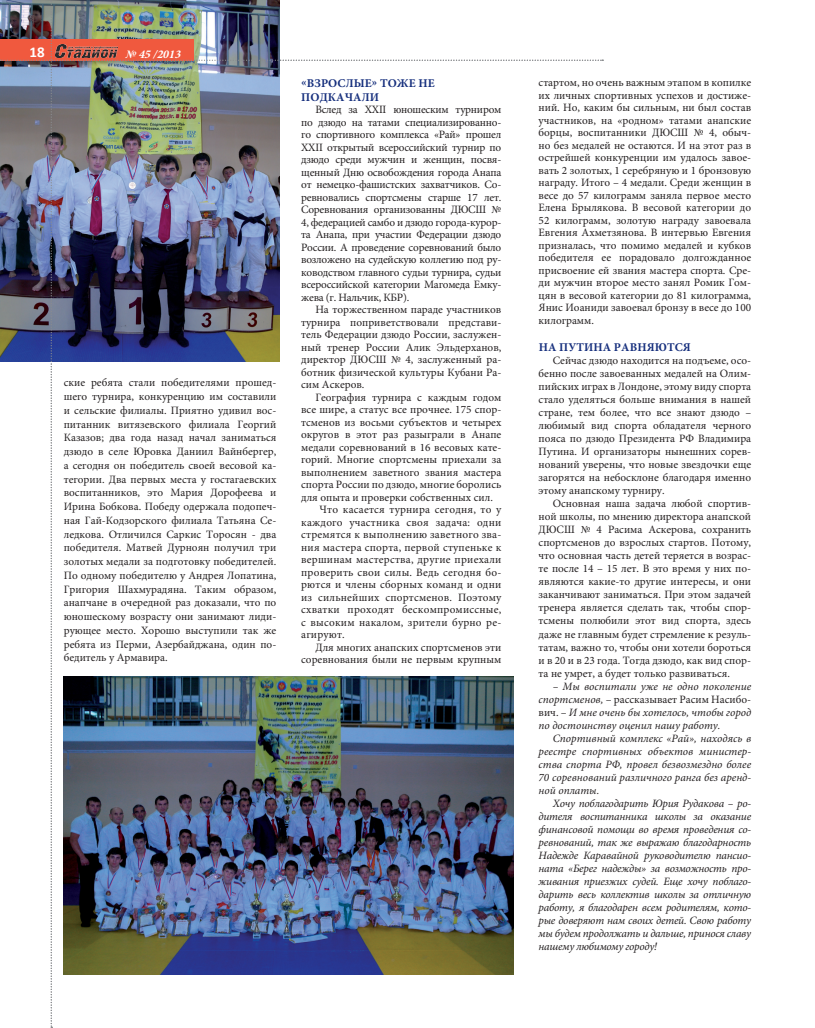
<style>
.page{position:relative;width:815px;height:1028px;background:#fff}
.page>*{position:absolute;margin:0;border:0;box-sizing:border-box;transform-origin:0 0}
.t1{font:700 15px "Calibri";color:#fff}
.t2{font:700 11.88px/13.8px "Minion Pro";letter-spacing:.01em;color:#162f7d}
.t3{font:italic 700 11.88px "Minion Pro";color:#fff}
.t4{font:11.25px/12.5px "Minion Pro";color:#231f20;text-align:justify}
.t5{font:italic 11.25px/13px "Minion Pro";color:#231f20;text-align:justify}
.t6{font:11.25px "Minion Pro";letter-spacing:.02em;color:#231f20}
.s1{font-style:normal}
</style>
<div class="page">
<img style="left:0;top:0;width:603px;height:1028px">
<h1 class="t1" style="left:30px;top:43px;width:17px">18</h1>
<p class="t3" style="left:125px;top:46px;width:61px">№ 45/2013</p>
<p class="t4" style="left:64px;top:376px;width:214px;line-height:13.8px">ские ребята стали победителями прошед&shy;шего турнира, конкуренцию им составили и сельские филиалы. Приятно удивил вос&shy;питанник витязевского филиала Георгий Казазов; два года назад начал заниматься дзюдо в селе Юровка Даниил Вайнбергер, а сегодня он победитель своей весовой ка&shy;тегории. Два первых места у гостагаевских воспитанников, это Мария Дорофеева и Ирина Бобкова. Победу одержала подопеч&shy;ная Гай-Кодзорского филиала Татьяна Се&shy;ледкова. Отличился Саркис Торосян - два победителя. Матвей Дурноян получил три золотых медали за подготовку победителей.<br>По одному победителю у Андрея Лопатина, Григория Шахмурадяна. Таким образом, анапчане в очередной раз доказали, что по юношескому возрасту они занимают лиди&shy;рующее место. Хорошо выступили так же ребята из Перми, Азербайджана, один по&shy;бедитель у Армавира.</p>
<p class="t2" style="left:301px;top:76px;width:135px">«Взрослые» тоже не подкачали</p>
<p class="t4" style="left:301px;top:103px;width:202px;text-indent:14px">Вслед за XXII юношеским турниром по дзюдо на татами специализированно&shy;го спортивного комплекса «Рай» прошел XXII открытый всероссийский турнир по дзюдо среди мужчин и женщин, посвя&shy;щенный Дню освобождения города Анапа от немецко-фашистских захватчиков. Со&shy;ревновались спортсмены старше 17 лет.<br>Соревнования организованны ДЮСШ № 4, федерацией самбо и дзюдо города-курор&shy;та Анапа, при участии Федерации дзюдо России. А проведение соревнований было возложено на судейскую коллегию под ру&shy;ководством главного судьи турнира, судьи всероссийской категории Магомеда Емку&shy;жева (г. Нальчик, КБР).</p>
<p class="t4" style="left:301px;top:303px;width:202px;text-indent:14px">На торжественном параде участников турнира поприветствовали представи&shy;тель Федерации дзюдо России, заслужен&shy;ный тренер России Алик Эльдерханов, директор ДЮСШ № 4, заслуженный ра&shy;ботник физической культуры Кубани Ра&shy;сим Аскеров.</p>
<p class="t4" style="left:315px;top:391px;width:188px">География турнира с каждым годом</p>
<p class="t4" style="left:301px;top:403px;width:202px">все шире, а статус все прочнее. 175 спор-</p>
<p class="t4" style="left:301px;top:416px;width:202px">тсменов из восьми субъектов и четырех</p>
<p class="t4" style="left:301px;top:428px;width:202px">округов в этот раз разыграли в Анапе</p>
<p class="t4" style="left:301px;top:441px;width:202px">медали соревнований в 16 весовых кате-</p>
<p class="t4" style="left:301px;top:453px;width:202px">горий. Многие спортсмены приехали за</p>
<p class="t4" style="left:301px;top:466px;width:202px">выполнением заветного звания мастера</p>
<p class="t4" style="left:301px;top:478px;width:202px">спорта России по дзюдо, многие боролись</p>
<p class="t4" style="left:301px;top:491px;width:193px">для опыта и проверки собственных сил.</p>
<p class="t6" style="left:320px;top:502px;width:183px">Что касается турнира сегодня, то у</p>
<p class="t6" style="left:301px;top:514px;width:202px">каждого участника своя задача: одни</p>
<p class="t6" style="left:301px;top:527px;width:202px">стремятся к выполнению заветного зва-</p>
<p class="t6" style="left:301px;top:539px;width:202px">ния мастера спорта, первой ступеньке к</p>
<p class="t6" style="left:301px;top:552px;width:202px">вершинам мастерства, другие приехали</p>
<p class="t6" style="left:301px;top:564px;width:202px">проверить свои силы. Ведь сегодня бо-</p>
<p class="t6" style="left:301px;top:577px;width:202px">рются и члены сборных команд и одни</p>
<p class="t6" style="left:301px;top:589px;width:202px">из сильнейших спортсменов. Поэтому</p>
<p class="t6" style="left:301px;top:602px;width:202px">схватки проходят бескомпромиссные,</p>
<p class="t6" style="left:301px;top:614px;width:202px">с высоким накалом, зрители бурно ре-</p>
<p class="t6" style="left:301px;top:627px;width:45px">агируют.</p>
<p class="t4" style="left:315px;top:641px;width:188px">Для многих анапских спортсменов эти</p>
<p class="t4" style="left:301px;top:653px;width:202px">соревнования были не первым крупным</p>
<p class="t4" style="left:539px;top:76px;width:214px">стартом, но очень важным этапом в копилке их личных спортивных успехов и достиже&shy;ний. Но, каким бы сильным, ни был состав участников, на «родном» татами анапские борцы, воспитанники ДЮСШ № 4, обыч&shy;но без медалей не остаются. И на этот раз в острейшей конкуренции им удалось завое&shy;вать 2 золотых, 1 серебряную и 1 бронзовую награду. Итого – 4 медали. Среди женщин в весе до 57 килограмм заняла первое место Елена Брылякова. В весовой категории до 52 килограмм, золотую награду завоевала Евгения Ахметзянова. В интервью Евгения призналась, что помимо медалей и кубков победителя ее порадовало долгожданное присвоение ей звания мастера спорта. Сре&shy;ди мужчин второе место занял Ромик Гом&shy;цян в весовой категории до 81 килограмма, Янис Иоаниди завоевал бронзу в весе до 100 килограмм.</p>
<p class="t2" style="left:539px;top:340px;width:154px">На Путина равняются</p>
<p class="t4" style="left:539px;top:354px;width:214px;line-height:13px;text-indent:14px">Сейчас дзюдо находится на подъеме, осо&shy;бенно после завоеванных медалей на Олим&shy;пийских играх в Лондоне, этому виду спорта стало уделяться больше внимания в нашей стране, тем более, что все знают дзюдо – любимый вид спорта обладателя черного пояса по дзюдо Президента РФ Владимира Путина. И организаторы нынешних сорев&shy;нований уверены, что новые звездочки еще загорятся на небосклоне благодаря именно этому анапскому турниру.</p>
<p class="t4" style="left:539px;top:497px;width:214px;line-height:13px;text-indent:14px">Основная наша задача любой спортив&shy;ной школы, по мнению директора анапской ДЮСШ № 4 Расима Аскерова, сохранить спортсменов до взрослых стартов. Потому, что основная часть детей теряется в возрас&shy;те после 14 – 15 лет. В это время у них по&shy;являются какие-то другие интересы, и они заканчивают заниматься. При этом задачей тренера является сделать так, чтобы спор&shy;тсмены полюбили этот вид спорта, здесь даже не главным будет стремление к резуль&shy;татам, важно то, чтобы они хотели бороться и в 20 и в 23 года. Тогда дзюдо, как вид спор&shy;та не умрет, а будет только развиваться.</p>
<p class="t5" style="left:539px;top:679px;width:214px;text-indent:14px">– Мы воспитали уже не одно поколение спортсменов, <span class="s1">– рассказывает Расим Насибо&shy;вич. –</span> И мне очень бы хотелось, чтобы город по достоинству оценил нашу работу.</p>
<p class="t5" style="left:539px;top:731px;width:214px;text-indent:14px">Спортивный комплекс «Рай», находясь в реестре спортивных объектов министер&shy;ства спорта РФ, провел безвозмездно более 70 соревнований различного ранга без аренд&shy;ной оплаты.</p>
<p class="t5" style="left:539px;top:796px;width:214px;text-indent:14px">Хочу поблагодарить Юрия Рудакова – ро&shy;дителя воспитанника школы за оказание финансовой помощи во время проведения со&shy;ревнований, так же выражаю благодарность Надежде Каравайной руководителю пансио&shy;ната «Берег надежды» за возможность про&shy;живания приезжих судей. Еще хочу поблаго&shy;дарить весь коллектив школы за отличную работу, я благодарен всем родителям, кото&shy;рые доверяют нам своих детей. Свою работу мы будем продолжать и дальше, принося славу нашему любимому городу!</p>
</div>
